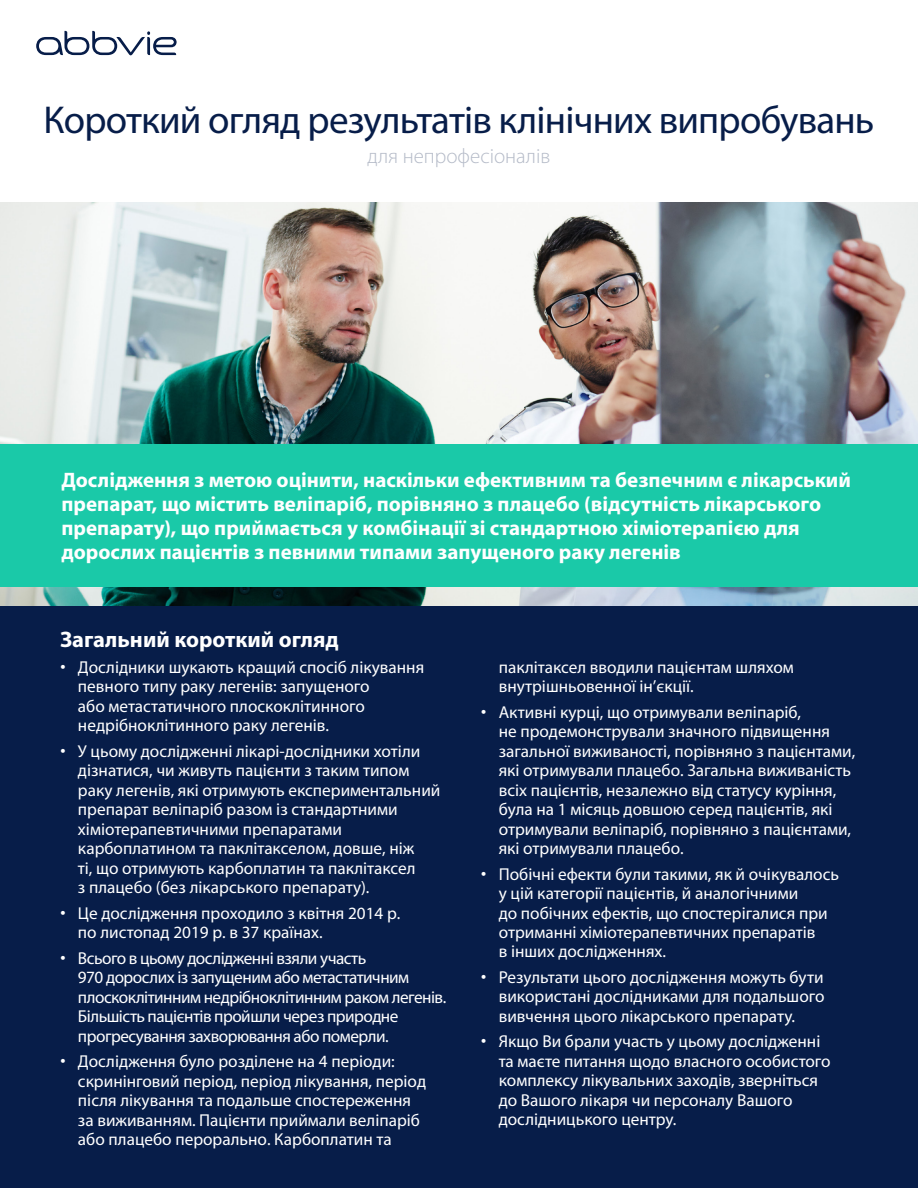
<style>
.page{position:relative;width:918px;height:1188px;background:#fff}
.page>*{position:absolute;margin:0;border:0;box-sizing:border-box;transform-origin:0 0}
.t1{font:39px "Myriad Pro";letter-spacing:-.02em;color:#071d49}
.t2{font:700 22.5px "Myriad Pro";color:#fff}
.t3{font:700 21px/24px "Myriad Pro";color:#fff}
.t4{font:300 21px "Myriad Pro";color:#b5bbc8}
.t5{font:17.25px/19.5px "Myriad Pro";color:#fff}
.t6{font:17.25px/19.5px "Myriad Pro";letter-spacing:-.03em;color:#fff}
.s1{font-family:"Neue Haas Unica Pro"}
</style>
<div class="page">
<div style="left:0;top:580px;width:918px;height:608px;background:#071d49"></div>
<img style="left:0;top:202px;width:918px;height:404px">
<div style="left:0;top:444px;width:918px;height:142px;background:#1ac9a8"></div>
<svg style="left:36px;top:31px;width:141px;height:24px"></svg>
<h1 class="t1" style="left:44px;top:96px;width:832px">Короткий огляд результатів клінічних випробувань</h1>
<p class="t4" style="left:368px;top:143px;width:184px">для непрофесіоналів</p>
<p class="t3" style="left:62px;top:467px;width:791px">Дослідження з метою оцінити, наскільки ефективним та безпечним є лікарський препарат, що містить веліпаріб, порівняно з плацебо (відсутність лікарського препарату), що приймається у комбінації зі стандартною хіміотерапією для дорослих пацієнтів з певними типами запущеного раку легенів</p>
<h2 class="t2" style="left:60px;top:625px;width:280px">Загальний короткий огляд</h2>
<p class="t5" style="left:78px;top:657px;width:348px;text-indent:-18px"><span class="s1">•</span> Дослідники шукають кращий спосіб лікування певного типу раку легенів: запущеного<br>або метастатичного плоскоклітинного недрібноклітинного раку легенів.</p>
<p class="t5" style="left:78px;top:741px;width:364px;text-indent:-18px"><span class="s1">•</span> У цьому дослідженні лікарі-дослідники хотіли дізнатися, чи живуть пацієнти з таким типом раку легенів, які отримують експериментальний препарат веліпаріб разом із стандартними хіміотерапевтичними препаратами карбоплатином та паклітакселом, довше, ніж<br>ті, що отримують карбоплатин та паклітаксел<br>з плацебо (без лікарського препарату).</p>
<p class="t5" style="left:78px;top:903px;width:324px;text-indent:-18px"><span class="s1">•</span> Це дослідження проходило з квітня 2014 р. по листопад 2019 р. в 37 країнах.</p>
<p class="t6" style="left:78px;top:948px;width:370px;text-indent:-18px"><span class="s1">•</span> Всього в цьому дослідженні взяли участь<br>970 дорослих із запущеним або метастатичним плоскоклітинним недрібноклітинним раком легенів.<br>Більшість пацієнтів пройшли через природне прогресування захворювання або померли.</p>
<p class="t5" style="left:78px;top:1051px;width:350px;text-indent:-18px"><span class="s1">•</span> Дослідження було розділене на 4 періоди: скринінговий період, період лікування, період після лікування та подальше спостереження за виживанням. Пацієнти приймали веліпаріб або плацебо перорально. Карбоплатин та</p>
<p class="t5" style="left:499px;top:657px;width:297px">паклітаксел вводили пацієнтам шляхом внутрішньовенної ін’єкції.</p>
<p class="t5" style="left:499px;top:702px;width:358px;text-indent:-18px"><span class="s1">•</span> Активні курці, що отримували веліпаріб,<br>не продемонстрували значного підвищення загальної виживаності, порівняно з пацієнтами, які отримували плацебо. Загальна виживаність всіх пацієнтів, незалежно від статусу куріння, була на 1 місяць довшою серед пацієнтів, які отримували веліпаріб, порівняно з пацієнтами, які отримували плацебо.</p>
<p class="t5" style="left:499px;top:864px;width:342px;text-indent:-18px"><span class="s1">•</span> Побічні ефекти були такими, як й очікувалось у цій категорії пацієнтів, й аналогічними<br>до побічних ефектів, що спостерігалися при отриманні хіміотерапевтичних препаратів<br>в інших дослідженнях.</p>
<p class="t5" style="left:499px;top:967px;width:327px;text-align:justify;text-indent:-18px"><span class="s1">•</span> Результати цього дослідження можуть бути використані дослідниками для подальшого вивчення цього лікарського препарату.</p>
<p class="t5" style="left:499px;top:1032px;width:333px;text-indent:-18px"><span class="s1">•</span> Якщо Ви брали участь у цьому дослідженні та маєте питання щодо власного особистого комплексу лікувальних заходів, зверніться до Вашого лікаря чи персоналу Вашого дослідницького центру.</p>
</div>
